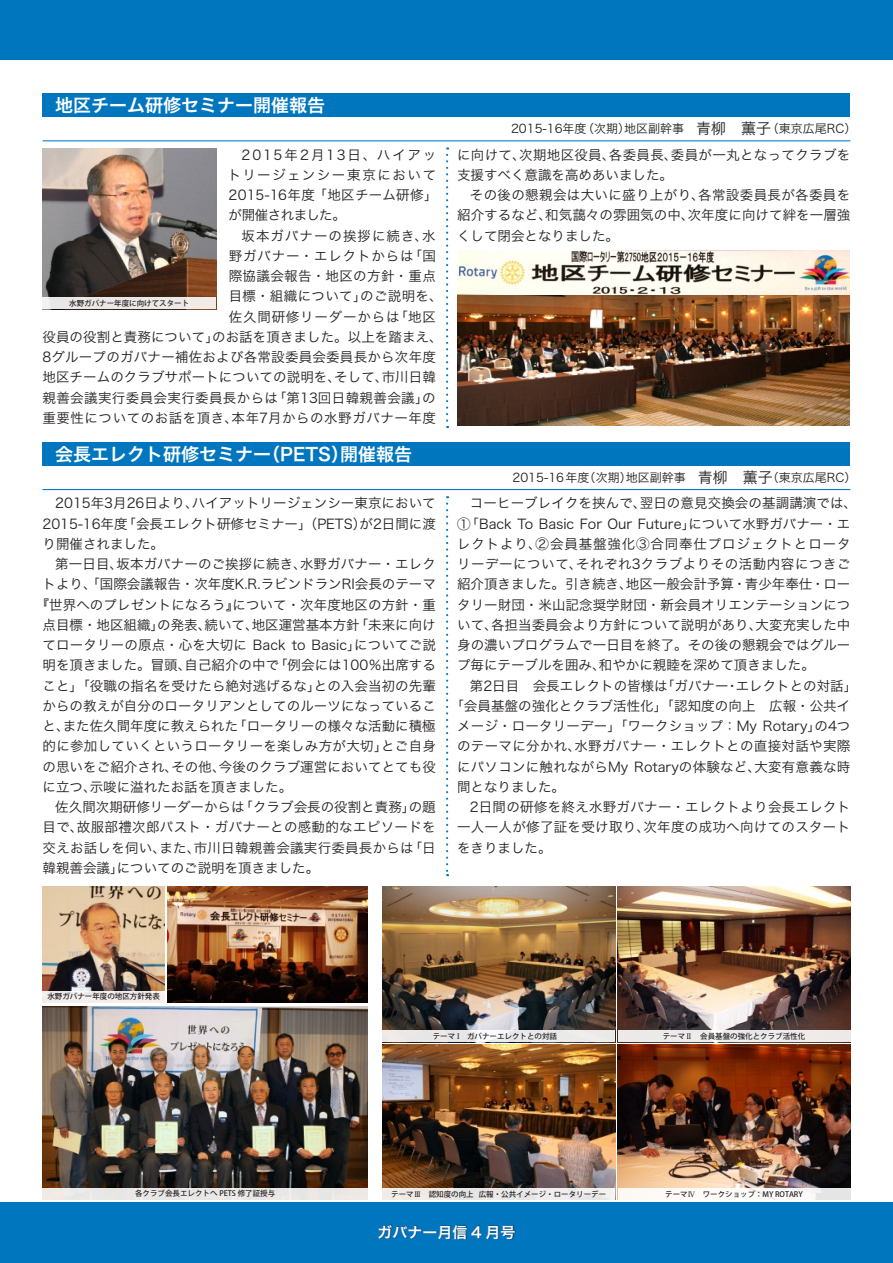
<style>
.page{position:relative;width:893px;height:1263px;background:#fff}
.page>*{position:absolute;margin:0;border:0;box-sizing:border-box;transform-origin:0 0}
.t1{font:18px "Hira Kaku Std W6";color:#fff}
.t2{font:15px "Hira Kaku Std W6";color:#fff}
.t3{font:13.5px/20.2px "Hira Kaku Std W3";letter-spacing:.005em;color:#231f20;text-align:justify}
.t4{font:13.5px/20.2px "Hira Kaku Std W3";letter-spacing:.025em;color:#231f20}
.t5{font:13.5px "Hira Kaku Std W3";letter-spacing:.03em;color:#231f20}
.t6{font:13.5px "Hira Kaku Std W3";letter-spacing:.04em;color:#231f20}
.t7{font:13.5px "Hira Kaku Std W3";letter-spacing:.065em;color:#231f20}
.t8{font:13.5px "Hira Kaku Std W3";letter-spacing:.06em;color:#231f20}
.t9{font:13.5px "Hira Kaku Std W3";letter-spacing:.075em;color:#231f20}
.t10{font:12px "Hira Kaku Std W3";color:#231f20}
.t11{font:500 7.5px "Koz Go Pro";color:#231f20}
.s1{font-family:"Koz Go Pro"}
.s2{font-size:15px}
.s3{font-family:"Koz Min Pro"}
</style>
<div class="page">
<div style="left:0;top:1202px;width:892px;height:61px;background:#0076bf"></div>
<div style="left:0;top:0;width:893px;height:60px;background:#0076bf"></div>
<svg style="left:446px;top:147px;width:2px;height:281px"></svg>
<svg style="left:446px;top:504px;width:2px;height:372px"></svg>
<div style="left:43px;top:94px;width:807px;height:23px;background:#0076bf"></div>
<div style="left:43px;top:442px;width:807px;height:24px;background:#0076bf"></div>
<hr style="left:43px;top:140px;width:807px;height:1px;background:#0076bf">
<hr style="left:43px;top:489px;width:807px;height:1px;background:#0076bf">
<img style="left:43px;top:149px;width:173px;height:149px">
<img style="left:457px;top:294px;width:393px;height:131px">
<img style="left:457px;top:251px;width:393px;height:43px">
<img style="left:43px;top:1006px;width:325px;height:182px">
<img style="left:382px;top:887px;width:233px;height:144px">
<img style="left:382px;top:1045px;width:233px;height:143px">
<img style="left:618px;top:887px;width:232px;height:144px">
<img style="left:618px;top:1045px;width:232px;height:143px">
<div style="left:43px;top:1188px;width:325px;height:11px;background:#e9e8e6"></div>
<img style="left:43px;top:887px;width:122px;height:104px">
<img style="left:167px;top:887px;width:201px;height:115px">
<svg style="left:43px;top:991px;width:122px;height:11px"></svg>
<svg style="left:382px;top:1031px;width:233px;height:11px;background:#ebebea"></svg>
<div style="left:382px;top:1188px;width:233px;height:12px;background:#efeae7"></div>
<div style="left:618px;top:1031px;width:232px;height:11px;background:#edebeb"></div>
<svg style="left:618px;top:1188px;width:232px;height:12px"></svg>
<div style="left:43px;top:298px;width:173px;height:11px;background:#eae8e7"></div>
<h1 class="t1" style="left:55px;top:91px;width:272px">地区チーム研修セミナー開催報告</h1>
<p class="t3" style="left:228px;top:144px;width:211px;text-indent:13px">2015年2月13日、ハイアットリージェンシー東京において2015-16年度「地区チーム研修」が開催されました。</p>
<p class="t9" style="left:242px;top:225px;width:196px">坂本ガバナーの挨拶に続き、水</p>
<p class="t7" style="left:229px;top:246px;width:209px">野ガバナー・エレクトからは｢国</p>
<p class="t5" style="left:229px;top:266px;width:209px">際協議会報告・地区の方針・重点</p>
<p class="t4" style="left:229px;top:286px;width:215px">目標・組織について｣のご説明を、</p>
<p class="t8" style="left:229px;top:306px;width:209px">佐久間研修リーダーからは｢地区</p>
<p class="t3" style="left:43px;top:327px;width:402px">役員の役割と責務について｣のお話を頂きました。以上を踏まえ、</p>
<p class="t3" style="left:43px;top:347px;width:395px">8グループのガバナー補佐および各常設委員会委員長から次年度</p>
<p class="t3" style="left:43px;top:367px;width:395px">地区チームのクラブサポートについての説明を、そして、市川日韓</p>
<p class="t5" style="left:43px;top:387px;width:395px">親善会議実行委員会実行委員長からは｢第13回日韓親善会議｣の</p>
<p class="t6" style="left:43px;top:408px;width:395px">重要性についてのお話を頂き、本年7月からの水野ガバナー年度</p>
<p class="t11" style="left:69px;top:299px;width:122px">水野ガバナー年度に向けてスタート</p>
<h1 class="t1" style="left:55px;top:440px;width:358px">会長エレクト研修セミナー（PETS）開催報告</h1>
<p class="t3" style="left:43px;top:493px;width:395px;text-indent:13px">2015年3月26日より、ハイアットリージェンシー東京において2015-16年度「会長エレクト研修セミナー」（PETS）が2日間に渡り開催されました。</p>
<p class="t3" style="left:55px;top:554px;width:382px">第一日目、坂本ガバナーのご挨拶に続き、水野ガバナー・エレク</p>
<p class="t3" style="left:43px;top:574px;width:395px">トより、｢国際会議報告・次年度K.R.ラビンドランRI会長のテーマ</p>
<p class="t3" style="left:36px;top:594px;width:402px">『世界へのプレゼントになろう』について・次年度地区の方針・重</p>
<p class="t3" style="left:43px;top:614px;width:395px">点目標・地区組織｣の発表、続いて、地区運営基本方針「未来に向け</p>
<p class="t3" style="left:43px;top:635px;width:395px">てロータリーの原点・心を大切に Back to Basic」についてご説</p>
<p class="t3" style="left:43px;top:655px;width:395px">明を頂きました。冒頭、自己紹介の中で「例会には100％出席する</p>
<p class="t3" style="left:43px;top:675px;width:395px">こと」「役職の指名を受けたら絶対逃げるな」との入会当初の先輩</p>
<p class="t3" style="left:43px;top:695px;width:395px">からの教えが自分のロータリアンとしてのルーツになっているこ</p>
<p class="t3" style="left:43px;top:716px;width:395px">と、また佐久間年度に教えられた「ロータリーの様々な活動に積極</p>
<p class="t4" style="left:43px;top:736px;width:395px">的に参加していくというロータリーを楽しみ方が大切」とご自身</p>
<p class="t3" style="left:43px;top:756px;width:395px">の思いをご紹介され、その他、今後のクラブ運営においてとても役</p>
<p class="t3" style="left:43px;top:776px;width:251px">に立つ、示唆に溢れたお話を頂きました。</p>
<p class="t3" style="left:55px;top:797px;width:382px">佐久間次期研修リーダーからは「クラブ会長の役割と責務」の題</p>
<p class="t4" style="left:43px;top:817px;width:395px">目で、故服部<span class="s1">礼</span>次郎パスト・ガバナーとの感動的なエピソードを</p>
<p class="t3" style="left:43px;top:837px;width:395px">交えお話しを伺い、また、市川日韓親善会議実行委員長からは「日</p>
<p class="t3" style="left:43px;top:857px;width:278px">韓親善会議」についてのご説明を頂きました。</p>
<p class="t10" style="left:511px;top:120px;width:347px">2015-16年度（次期）地区副幹事　<span class="s2">青柳　薫子</span>（東京広尾RC）</p>
<p class="t4" style="left:457px;top:144px;width:395px">に向けて、次期地区役員、各委員長、委員が一丸となってクラブを支援すべく意識を高めあいました。</p>
<p class="t3" style="left:457px;top:185px;width:395px;text-indent:13px">その後の懇親会は大いに盛り上がり、各常設委員長が各委員を紹介するなど、和気藹々の雰囲気の中、次年度に向けて絆を一層強くして閉会となりました。</p>
<p class="t10" style="left:513px;top:468px;width:345px">2015-16年度（次期）地区副幹事　<span class="s2">青柳　薫子</span>（東京広尾RC）</p>
<p class="t3" style="left:457px;top:493px;width:401px;text-align:left;text-indent:13px">コーヒーブレイクを挟んで、翌日の意見交換会の基調講演では、①｢Back To Basic For Our Future｣について水野ガバナー・エレクトより、②会員基盤強化③合同奉仕プロジェクトとロータリーデーについて、それぞれ3クラブよりその活動内容につきご紹介頂きました。引き続き、地区一般会計予算・青少年奉仕・ロータリー財団・米山記念奨学財団・新会員オリエンテーションについて、各担当委員会より方針について説明があり、大変充実した中身の濃いプログラムで一日目を終了。その後の懇親会ではグループ毎にテーブルを囲み、和やかに親睦を深めて頂きました。</p>
<p class="t3" style="left:470px;top:675px;width:389px">第2日目　会長エレクトの皆様は「ガバナー・エレクトとの対話」</p>
<p class="t3" style="left:450px;top:695px;width:401px">「会員基盤の強化とクラブ活性化」「認知度の向上　広報・公共イ</p>
<p class="t3" style="left:457px;top:716px;width:395px">メージ・ロータリーデー」「ワークショップ：My Rotary」の4つ</p>
<p class="t4" style="left:457px;top:736px;width:395px">のテーマに分かれ、水野ガバナー・エレクトとの直接対話や実際</p>
<p class="t3" style="left:457px;top:756px;width:395px">にパソコンに触れながらMy Rotaryの体験など、大変有意義な時</p>
<p class="t3" style="left:457px;top:776px;width:109px">間となりました。</p>
<p class="t3" style="left:470px;top:797px;width:382px">2日間の研修を終え水野ガバナー・エレクトより会長エレクト</p>
<p class="t4" style="left:457px;top:817px;width:395px">一人一人が修了証を受け取り、次年度の成功へ向けてのスタート</p>
<p class="t3" style="left:457px;top:837px;width:96px">をきりました。</p>
<p class="t11" style="left:47px;top:992px;width:114px">水野ガバナー年度の地区方針発表</p>
<p class="t11" style="left:433px;top:1032px;width:133px">テーマ <span class="s3">I</span>　ガバナーエレクトとの対話　</p>
<p class="t11" style="left:663px;top:1032px;width:144px">テーマ<span class="s3">Ⅱ</span>　会員基盤の強化とクラブ活性化</p>
<p class="t11" style="left:135px;top:1189px;width:142px">各クラブ会長エレクトへ PETS 修了証授与</p>
<p class="t11" style="left:665px;top:1189px;width:139px">テーマ<span class="s3">Ⅳ</span>　ワークショップ： MY ROTARY</p>
<p class="t11" style="left:391px;top:1189px;width:217px">テーマ<span class="s3">Ⅲ</span>　認知度の向上 広報・公共イメージ・ロータリーデー</p>
<p class="t2" style="left:377px;top:1220px;width:140px">ガバナー月信 4 月号</p>
</div>
